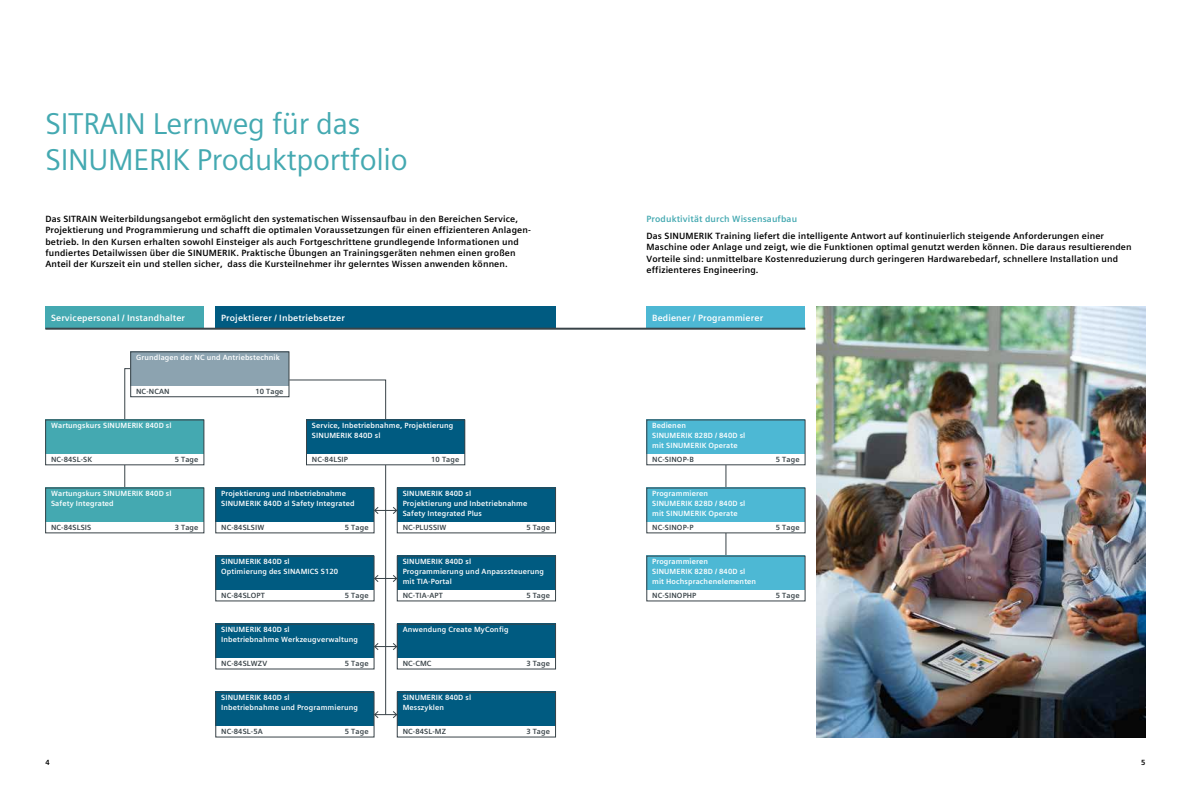
<style>
.page{position:relative;width:1191px;height:794px;background:#fff}
.page>*{position:absolute;margin:0;border:0;box-sizing:border-box;transform-origin:0 0}
.t1{font:30px/36px "Siemens Sans Global";letter-spacing:-.01em;color:#44a9b1}
.t2{font:700 9px/11.3px "Siemens Sans Global";letter-spacing:.015em;color:#000}
.t3{font:700 9px "Siemens Sans Global";letter-spacing:.015em;color:#fff}
.t4{font:700 9px "Siemens Sans Global";letter-spacing:.015em;color:#44a9b1}
.t5{font:700 7.5px/9.8px "Siemens Sans Global";letter-spacing:.015em;color:#fff}
.t6{font:700 7.5px "Siemens Sans Global";letter-spacing:.015em;color:#394348}
.t7{font:700 7.5px "Siemens Sans Global";color:#000}
</style>
<div class="page">
<hr style="left:725px;top:465px;width:1px;height:121px;background:#394348">
<svg style="left:124px;top:368px;width:7px;height:120px"></svg>
<hr style="left:385px;top:465px;width:1px;height:249px;background:#394348">
<svg style="left:289px;top:379px;width:97px;height:41px"></svg>
<div style="left:646px;top:522px;width:80px;height:11px;background:#fff"></div>
<div style="left:45px;top:454px;width:80px;height:11px;background:#fff"></div>
<div style="left:125px;top:454px;width:79px;height:11px;background:#fff"></div>
<div style="left:130px;top:351px;width:159px;height:34px;background:#8ca3b0"></div>
<div style="left:646px;top:420px;width:159px;height:34px;background:#4db8d4"></div>
<div style="left:646px;top:488px;width:159px;height:34px;background:#4db8d4"></div>
<div style="left:646px;top:556px;width:159px;height:34px;background:#4db8d4"></div>
<div style="left:45px;top:420px;width:159px;height:34px;background:#44a9b1"></div>
<div style="left:306px;top:420px;width:159px;height:34px;background:#005b81"></div>
<div style="left:215px;top:556px;width:159px;height:34px;background:#005b81"></div>
<div style="left:397px;top:556px;width:159px;height:34px;background:#005b81"></div>
<div style="left:397px;top:624px;width:159px;height:34px;background:#005b81"></div>
<div style="left:45px;top:488px;width:159px;height:34px;background:#44a9b1"></div>
<div style="left:215px;top:488px;width:159px;height:34px;background:#005b81"></div>
<div style="left:397px;top:488px;width:159px;height:34px;background:#005b81"></div>
<div style="left:215px;top:624px;width:159px;height:34px;background:#005b81"></div>
<div style="left:215px;top:692px;width:159px;height:34px;background:#005b81"></div>
<div style="left:45px;top:306px;width:159px;height:23px;background:#44a9b1"></div>
<div style="left:215px;top:306px;width:341px;height:23px;background:#005b81"></div>
<div style="left:646px;top:306px;width:159px;height:23px;background:#4db8d4"></div>
<hr style="left:45px;top:328px;width:760px;height:2px;background:#394348">
<div style="left:130px;top:351px;width:159px;height:46px;border:1px solid #394348"></div>
<div style="left:646px;top:556px;width:159px;height:45px;border:1px solid #394348"></div>
<div style="left:45px;top:420px;width:159px;height:45px;border:1px solid #394348"></div>
<div style="left:306px;top:420px;width:159px;height:45px;border:1px solid #394348"></div>
<div style="left:215px;top:556px;width:159px;height:45px;border:1px solid #394348"></div>
<div style="left:397px;top:556px;width:159px;height:45px;border:1px solid #394348"></div>
<div style="left:397px;top:624px;width:159px;height:45px;border:1px solid #394348"></div>
<div style="left:397px;top:692px;width:159px;height:34px;background:#005b81"></div>
<div style="left:397px;top:692px;width:159px;height:45px;border:1px solid #394348"></div>
<div style="left:45px;top:488px;width:159px;height:45px;border:1px solid #394348"></div>
<div style="left:215px;top:488px;width:159px;height:45px;border:1px solid #394348"></div>
<div style="left:397px;top:488px;width:159px;height:45px;border:1px solid #394348"></div>
<div style="left:215px;top:624px;width:159px;height:45px;border:1px solid #394348"></div>
<div style="left:215px;top:692px;width:159px;height:45px;border:1px solid #394348"></div>
<svg style="left:374px;top:506px;width:23px;height:8px"></svg>
<svg style="left:374px;top:574px;width:23px;height:8px"></svg>
<svg style="left:374px;top:642px;width:23px;height:8px"></svg>
<svg style="left:374px;top:710px;width:23px;height:8px"></svg>
<img style="left:816px;top:306px;width:329px;height:431px">
<h1 class="t1" style="left:45px;top:106px;width:364px">SITRAIN Lernweg für das<br>SINUMERIK Produktportfolio</h1>
<p class="t2" style="left:45px;top:213px;width:487px">Das SITRAIN Weiterbildungsangebot ermöglicht den systematischen Wissensaufbau in den Bereichen Service, Projektierung und Programmierung und schafft die optimalen Voraussetzungen für einen effizienteren Anlagen&shy;betrieb. In den Kursen erhalten sowohl Einsteiger als auch Fortgeschrittene grundlegende Informationen und fundiertes Detailwissen über die SINUMERIK. Praktische Übungen an Trainingsgeräten nehmen einen großen Anteil der Kurszeit ein und stellen sicher, dass die Kursteilnehmer ihr gelerntes Wissen anwenden können.</p>
<p class="t4" style="left:646px;top:212px;width:152px">Produktivität durch Wissensaufbau</p>
<p class="t2" style="left:646px;top:230px;width:487px">Das SINUMERIK Training liefert die intelligente Antwort auf kontinuierlich steigende Anforderungen einer Maschine oder Anlage und zeigt, wie die Funktionen optimal genutzt werden können. Die daraus resultierenden Vorteile sind: unmittelbare Kostenreduzierung durch geringeren Hardwarebedarf, schnellere Installation und effizienteres Engineering.</p>
<p class="t3" style="left:51px;top:310px;width:135px">Servicepersonal / Instandhalter</p>
<p class="t3" style="left:221px;top:310px;width:125px">Projektierer / Inbetriebsetzer</p>
<p class="t3" style="left:652px;top:310px;width:112px">Bediener / Programmierer</p>
<p class="t5" style="left:136px;top:352px;width:145px">Grundlagen der NC und Antriebstechnik</p>
<p class="t6" style="left:136px;top:386px;width:35px">NC-NCAN</p>
<p class="t6" style="left:255px;top:386px;width:30px">10 Tage</p>
<p class="t5" style="left:51px;top:420px;width:122px">Wartungskurs SINUMERIK 840D sl</p>
<p class="t5" style="left:312px;top:420px;width:143px">Service, Inbetriebnahme, Projektierung<br>SINUMERIK 840D sl</p>
<p class="t6" style="left:51px;top:454px;width:43px">NC-84SL-SK</p>
<p class="t6" style="left:312px;top:454px;width:38px">NC-84LSIP</p>
<p class="t6" style="left:175px;top:454px;width:25px">5 Tage</p>
<p class="t6" style="left:431px;top:454px;width:30px">10 Tage</p>
<p class="t5" style="left:51px;top:488px;width:122px">Wartungskurs SINUMERIK 840D sl<br>Safety Integrated</p>
<p class="t5" style="left:221px;top:488px;width:135px">Projektierung und Inbetriebnahme<br>SINUMERIK 840D sl Safety Integrated</p>
<p class="t5" style="left:403px;top:488px;width:126px">SINUMERIK 840D sl<br>Projektierung und Inbetriebnahme<br>Safety Integrated Plus</p>
<p class="t6" style="left:51px;top:522px;width:42px">NC-84SLSIS</p>
<p class="t6" style="left:221px;top:522px;width:45px">NC-84SLSIW</p>
<p class="t6" style="left:403px;top:522px;width:45px">NC-PLUSSIW</p>
<p class="t6" style="left:175px;top:522px;width:25px">3 Tage</p>
<p class="t6" style="left:345px;top:522px;width:25px">5 Tage</p>
<p class="t6" style="left:526px;top:522px;width:25px">5 Tage</p>
<p class="t5" style="left:221px;top:556px;width:119px">SINUMERIK 840D sl<br>Optimierung des SINAMICS S120</p>
<p class="t5" style="left:403px;top:556px;width:143px">SINUMERIK 840D sl<br>Programmierung und Anpasssteuerung mit TIA-Portal</p>
<p class="t6" style="left:221px;top:590px;width:45px">NC-84SLOPT</p>
<p class="t6" style="left:403px;top:590px;width:42px">NC-TIA-APT</p>
<p class="t6" style="left:345px;top:590px;width:25px">5 Tage</p>
<p class="t6" style="left:526px;top:590px;width:25px">5 Tage</p>
<p class="t5" style="left:221px;top:625px;width:138px">SINUMERIK 840D sl<br>Inbetriebnahme Werkzeugverwaltung</p>
<p class="t5" style="left:403px;top:625px;width:107px">Anwendung Create MyConfig</p>
<p class="t6" style="left:221px;top:658px;width:47px">NC-84SLWZV</p>
<p class="t6" style="left:345px;top:658px;width:25px">5 Tage</p>
<p class="t6" style="left:403px;top:658px;width:30px">NC-CMC</p>
<p class="t6" style="left:526px;top:658px;width:25px">3 Tage</p>
<p class="t5" style="left:221px;top:693px;width:138px">SINUMERIK 840D sl<br>Inbetriebnahme und Programmierung</p>
<p class="t5" style="left:403px;top:693px;width:70px">SINUMERIK 840D sl<br>Messzyklen</p>
<p class="t6" style="left:221px;top:726px;width:43px">NC-84SL-5A</p>
<p class="t6" style="left:345px;top:726px;width:25px">5 Tage</p>
<p class="t6" style="left:403px;top:726px;width:45px">NC-84SL-MZ</p>
<p class="t6" style="left:526px;top:726px;width:25px">3 Tage</p>
<p class="t5" style="left:652px;top:420px;width:95px">Bedienen<br>SINUMERIK 828D / 840D sl mit SINUMERIK Operate</p>
<p class="t6" style="left:652px;top:454px;width:43px">NC-SINOP-B</p>
<p class="t5" style="left:652px;top:488px;width:95px">Programmieren<br>SINUMERIK 828D / 840D sl mit SINUMERIK Operate</p>
<p class="t6" style="left:652px;top:522px;width:43px">NC-SINOP-P</p>
<p class="t5" style="left:652px;top:557px;width:105px">Programmieren<br>SINUMERIK 828D / 840D sl mit Hochsprachenelementen</p>
<p class="t6" style="left:652px;top:590px;width:46px">NC-SINOPHP</p>
<p class="t6" style="left:776px;top:454px;width:25px">5 Tage</p>
<p class="t6" style="left:776px;top:522px;width:25px">5 Tage</p>
<p class="t6" style="left:776px;top:590px;width:25px">5 Tage</p>
<p class="t7" style="left:45px;top:757px;width:6px">4</p>
<p class="t7" style="left:1141px;top:757px;width:6px">5</p>
</div>
